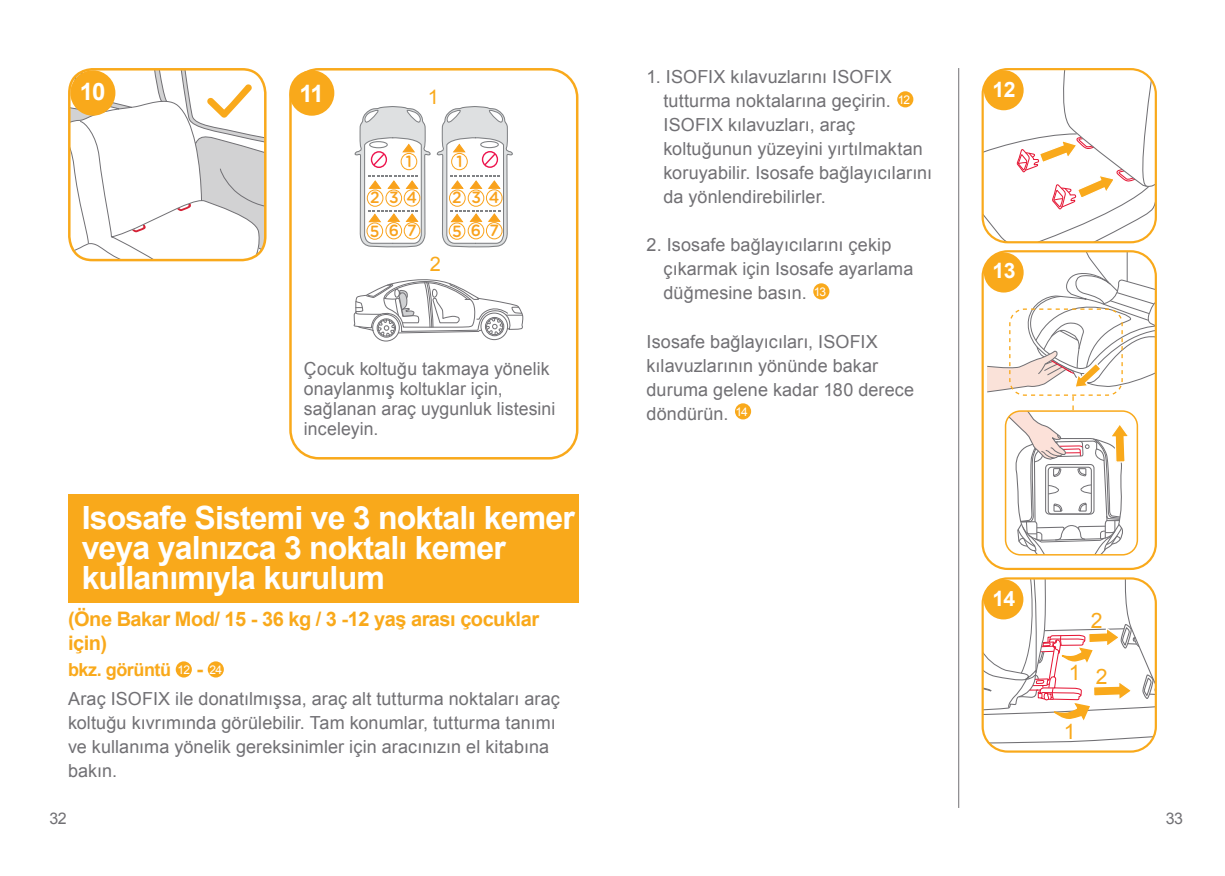
<style>
.page{position:relative;width:1225px;height:876px;background:#fff}
.page>*{position:absolute;margin:0;border:0;box-sizing:border-box;transform-origin:0 0}
.t1{font:700 32px/30px "Arial";letter-spacing:-.025em;color:#fff}
.t2{font:700 24px "Arial";color:#fff}
.t3{font:700 21.2px "Arial";color:#fff}
.t4{font:21.2px "Arial";color:#f9a91b}
.t5{font:700 20px/24px "Arial";letter-spacing:-.025em;color:#f9a91b}
.t6{font:20px "Arial";color:#f9a91b}
.t7{font:18px/24px "Arial";letter-spacing:.005em;color:#717074}
.t8{font:500 16.2px/33.2px "Gotham Rounded";letter-spacing:.555em;color:#f9a21c;scale:.96 1}
.t9{font:16px "Arial";color:#717074}
.s1{font-weight:700;color:#f9a91b}
.s2{font-size:12px;color:#fff}
.s3{font-weight:700;font-size:20px;color:#f9a91b}
</style>
<div class="page">
<div style="left:289px;top:68px;width:289px;height:391px;border:2px solid #f9a91b;border-radius:28px"></div>
<div style="left:372px;top:314px;width:28px;height:27px;border:1px solid #717074;border-radius:50%"></div>
<div style="left:480px;top:313px;width:28px;height:27px;border:1px solid #717074;border-radius:50%"></div>
<svg style="left:353px;top:279px;width:171px;height:58px"></svg>
<svg style="left:354px;top:106px;width:159px;height:142px"></svg>
<div style="left:289px;top:70px;width:45px;height:46px;background:#f9a91b;border-radius:50%"></div>
<svg style="left:69px;top:69px;width:196px;height:191px"></svg>
<div style="left:70px;top:70px;width:45px;height:46px;background:#f9a91b;border-radius:50%"></div>
<div style="left:68px;top:495px;width:510px;height:108px;background:#f9a91b"></div>
<div style="left:176px;top:661px;width:16px;height:16px;background:#f9a91b;border-radius:50%"></div>
<div style="left:208px;top:661px;width:16px;height:16px;background:#f9a91b;border-radius:50%"></div>
<div style="left:897px;top:91px;width:16px;height:16px;background:#f9a91b;border-radius:50%"></div>
<div style="left:813px;top:283px;width:16px;height:16px;background:#f9a91b;border-radius:50%"></div>
<div style="left:735px;top:403px;width:16px;height:16px;background:#f9a91b;border-radius:50%"></div>
<div style="left:981px;top:68px;width:176px;height:175px;border:2px solid #f9a91b;border-radius:25px"></div>
<svg style="left:982px;top:69px;width:173px;height:173px"></svg>
<div style="left:983px;top:70px;width:40px;height:40px;background:#f9a91b;border-radius:50%"></div>
<div style="left:981px;top:250px;width:176px;height:320px;border:2px solid #f9a91b;border-radius:25px"></div>
<svg style="left:987px;top:251px;width:168px;height:304px"></svg>
<div style="left:983px;top:252px;width:40px;height:41px;background:#f9a91b;border-radius:50%"></div>
<div style="left:981px;top:577px;width:176px;height:176px;border:2px solid #f9a91b;border-radius:25px"></div>
<svg style="left:982px;top:578px;width:174px;height:173px"></svg>
<div style="left:983px;top:579px;width:40px;height:40px;background:#f9a91b;border-radius:50%"></div>
<hr style="left:958px;top:68px;width:1px;height:740px;background:#717074">
<h2 class="t2" style="left:80px;top:76px;width:27px">10</h2>
<h2 class="t2" style="left:299px;top:78px;width:26px">11</h2>
<p class="t6" style="left:428px;top:83px;width:13px">1</p>
<p class="t8" style="left:406px;top:144px;width:8px">1</p>
<p class="t8" style="left:370px;top:180px;width:51px">234<br>567</p>
<p class="t6" style="left:430px;top:251px;width:13px">2</p>
<p class="t8" style="left:456px;top:144px;width:8px">1</p>
<p class="t8" style="left:452px;top:180px;width:51px">234<br>567</p>
<p class="t7" style="left:304px;top:359px;width:253px;line-height:20px">Çocuk koltuğu takmaya yönelik onaylanmış koltuklar için, sağlanan araç uygunluk listesini inceleyin.</p>
<h1 class="t1" style="left:82px;top:503px;width:494px">Isosafe Sistemi ve 3 noktalı kemer veya yalnızca 3 noktalı kemer kullanımıyla kurulum</h1>
<p class="t5" style="left:68px;top:608px;width:472px">(Öne Bakar Mod/ 15 - 36 kg / 3 -12 yaş arası çocuklar için)</p>
<p class="t7" style="left:68px;top:655px;width:493px;line-height:29.6px"><span class="s1">bkz. görüntü</span> <span class="s2">12</span> <span class="s3">-</span> <span class="s2">24<br></span>Araç ISOFIX ile donatılmışsa, araç alt tutturma noktaları araç</p>
<p class="t7" style="left:68px;top:711px;width:489px">koltuğu kıvrımında görülebilir. Tam konumlar, tutturma tanımı ve kullanıma yönelik gereksinimler için aracınızın el kitabına bakın.</p>
<p class="t7" style="left:663px;top:65px;width:270px;text-indent:-17px">1. ISOFIX kılavuzlarını ISOFIX tutturma noktalarına geçirin. <sup>12<br></sup>ISOFIX kılavuzları, araç koltuğunun yüzeyini yırtılmaktan koruyabilir. Isosafe bağlayıcılarını da yönlendirebilirler.</p>
<p class="t7" style="left:663px;top:233px;width:251px;text-indent:-17px">2. Isosafe bağlayıcılarını çekip çıkarmak için Isosafe ayarlama düğmesine basın. <sup>13</sup></p>
<p class="t7" style="left:646px;top:329px;width:269px">Isosafe bağlayıcıları, ISOFIX kılavuzlarının yönünde bakar duruma gelene kadar 180 derece döndürün. <sup>14</sup></p>
<p class="t3" style="left:992px;top:75px;width:24px">12</p>
<p class="t3" style="left:992px;top:256px;width:24px">13</p>
<p class="t3" style="left:992px;top:585px;width:24px">14</p>
<p class="t4" style="left:1068px;top:658px;width:13px">1</p>
<p class="t4" style="left:1091px;top:606px;width:13px">2</p>
<p class="t4" style="left:1095px;top:662px;width:13px">2</p>
<p class="t4" style="left:1064px;top:717px;width:13px">1</p>
<p class="t9" style="left:49px;top:807px;width:19px">32</p>
<p class="t9" style="left:1165px;top:807px;width:19px">33</p>
</div>
